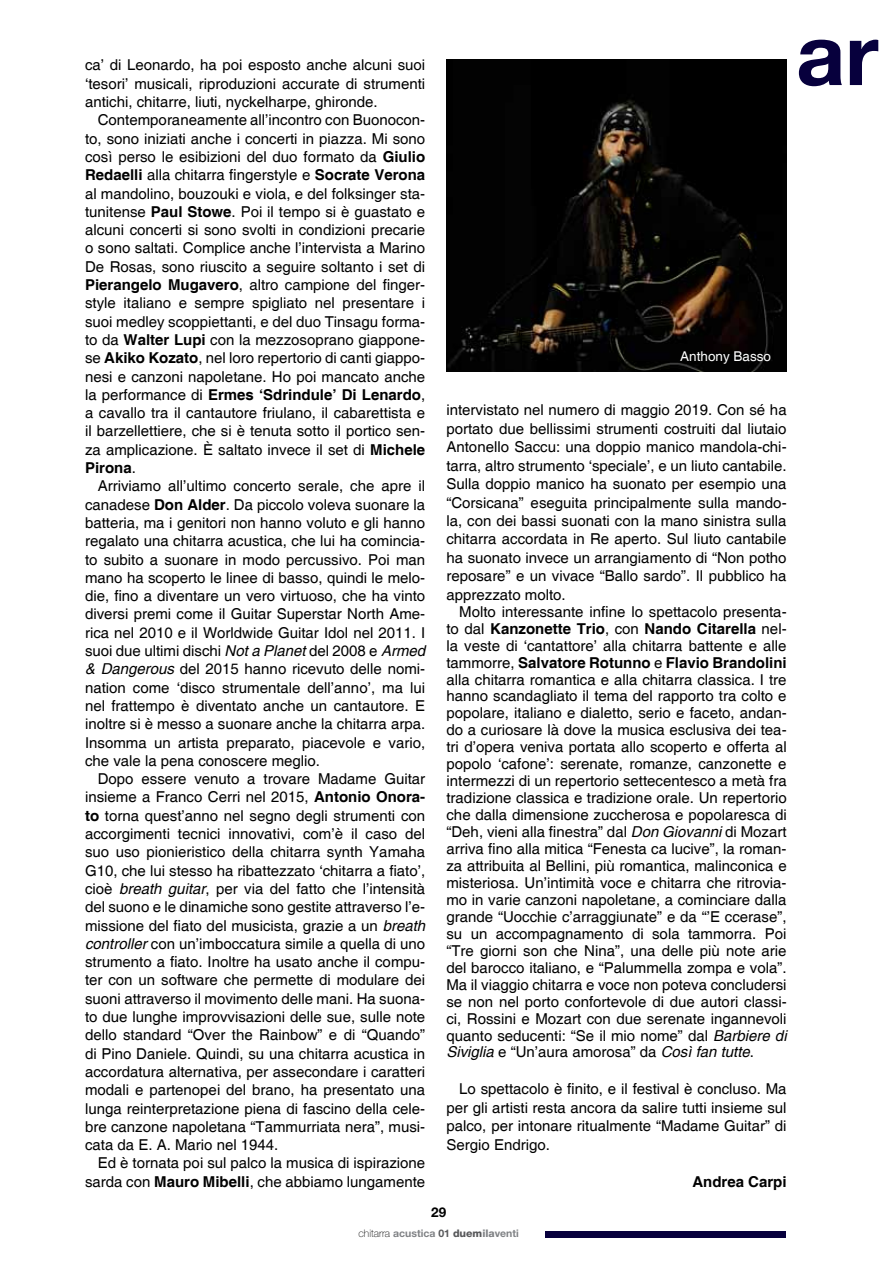
<style>
.page{position:relative;width:893px;height:1263px;background:#fff}
.page>*{position:absolute;margin:0;border:0;box-sizing:border-box;transform-origin:0 0}
.t1{font:700 85.5px "Helvetica Neue";color:#07003d}
.t2{font:15px/18.3px "Helvetica";color:#000;text-align:justify}
.t3{font:700 15px "Helvetica";color:#000}
.t4{font:13.5px "Helvetica";color:#fff}
.t5{font:700 13.5px "Helvetica Neue";color:#000}
.t6{font:700 10.5px "Helvetica Neue";color:#808285}
.s1{font-weight:700}
.s2{font-style:italic}
.s3{font-weight:100;color:#000}
.s4{color:#58595b}
.s5{font-weight:800;color:#58595b}
.s6{font-weight:800}
</style>
<div class="page">
<div style="left:545px;top:1231px;width:241px;height:6px;background:#07003d"></div>
<img style="left:446px;top:60px;width:341px;height:312px">
<p class="t2" style="left:85px;top:56px;width:342px">ca’ di Leonardo, ha poi esposto anche alcuni suoi ‘tesori’ musicali, riproduzioni accurate di strumenti antichi, chitarre, liuti, nyckelharpe, ghironde.</p>
<p class="t2" style="left:85px;top:111px;width:342px;text-indent:13px">Contemporaneamente all’incontro con Buonocon&shy;to, sono iniziati anche i concerti in piazza. Mi sono così perso le esibizioni del duo formato da <span class="s1">Giulio Redaelli</span> alla chitarra fingerstyle e <span class="s1">Socrate Verona </span>al mandolino, bouzouki e viola, e del folksinger sta&shy;tunitense <span class="s1">Paul Stowe</span>. Poi il tempo si è guastato e alcuni concerti si sono svolti in condizioni precarie o sono saltati. Complice anche l’intervista a Marino De Rosas, sono riuscito a seguire soltanto i set di <span class="s1">Pierangelo Mugavero</span>, altro campione del finger&shy;style italiano e sempre spigliato nel presentare i suoi medley scoppiettanti, e del duo Tinsagu forma&shy;to da <span class="s1">Walter Lupi</span> con la mezzosoprano giappone&shy;se <span class="s1">Akiko Kozato</span>, nel loro repertorio di canti giappo&shy;nesi e canzoni napoletane. Ho poi mancato anche la performance di <span class="s1">Ermes ‘Sdrindule’ Di Lenardo</span>, a cavallo tra il cantautore friulano, il cabarettista e il barzellettiere, che si è tenuta sotto il portico sen&shy;za amplicazione. È saltato invece il set di <span class="s1">Michele Pirona</span>.</p>
<p class="t2" style="left:85px;top:477px;width:342px;text-indent:13px">Arriviamo all’ultimo concerto serale, che apre il canadese <span class="s1">Don Alder</span>. Da piccolo voleva suonare la batteria, ma i genitori non hanno voluto e gli hanno regalato una chitarra acustica, che lui ha comincia&shy;to subito a suonare in modo percussivo. Poi man mano ha scoperto le linee di basso, quindi le melo&shy;die, fino a diventare un vero virtuoso, che ha vinto diversi premi come il Guitar Superstar North Ame&shy;rica nel 2010 e il Worldwide Guitar Idol nel 2011. I suoi due ultimi dischi <span class="s2">Not a Planet</span> del 2008 e <span class="s2">Armed &amp; Dangerous</span> del 2015 hanno ricevuto delle nomi&shy;nation come ‘disco strumentale dell’anno’, ma lui nel frattempo è diventato anche un cantautore. E inoltre si è messo a suonare anche la chitarra arpa.<br>Insomma un artista preparato, piacevole e vario, che vale la pena conoscere meglio.</p>
<p class="t2" style="left:85px;top:770px;width:342px;text-indent:13px">Dopo essere venuto a trovare Madame Guitar insieme a Franco Cerri nel 2015, <span class="s1">Antonio Onora&shy;to</span> torna quest’anno nel segno degli strumenti con accorgimenti tecnici innovativi, com’è il caso del suo uso pionieristico della chitarra synth Yamaha G10, che lui stesso ha ribattezzato ‘chitarra a fiato’, cioè <span class="s2">breath guitar</span>, per via del fatto che l’intensità del suono e le dinamiche sono gestite attraverso l’e&shy;missione del fiato del musicista, grazie a un <span class="s2">breath controller</span> con un’imboccatura simile a quella di uno strumento a fiato. Inoltre ha usato anche il compu&shy;ter con un software che permette di modulare dei suoni attraverso il movimento delle mani. Ha suona&shy;to due lunghe improvvisazioni delle sue, sulle note dello standard “Over the Rainbow” e di “Quando” di Pino Daniele. Quindi, su una chitarra acustica in accordatura alternativa, per assecondare i caratteri modali e partenopei del brano, ha presentato una lunga reinterpretazione piena di fascino della cele&shy;bre canzone napoletana “Tammurriata nera”, musi&shy;cata da E. A. Mario nel 1944.</p>
<p class="t2" style="left:85px;top:1154px;width:342px;text-align:right">Ed è tornata poi sul palco la musica di ispirazione sarda con <span class="s1">Mauro Mibelli</span>, che abbiamo lungamente</p>
<p class="t4" style="left:680px;top:348px;width:92px">Anthony Basso</p>
<p class="t2" style="left:446px;top:401px;width:342px">intervistato nel numero di maggio 2019. Con sé ha portato due bellissimi strumenti costruiti dal liutaio Antonello Saccu: una doppio manico mandola-chi&shy;tarra, altro strumento ‘speciale’, e un liuto cantabile.<br>Sulla doppio manico ha suonato per esempio una “Corsicana” eseguita principalmente sulla mando&shy;la, con dei bassi suonati con la mano sinistra sulla chitarra accordata in Re aperto. Sul liuto cantabile ha suonato invece un arrangiamento di “Non potho reposare” e un vivace “Ballo sardo”. Il pubblico ha apprezzato molto.</p>
<p class="t2" style="left:446px;top:603px;width:342px;line-height:17px;text-indent:13px">Molto interessante infine lo spettacolo presenta&shy;to dal <span class="s1">Kanzonette Trio</span>, con <span class="s1">Nando Citarella</span> nel&shy;la veste di ‘cantattore’ alla chitarra battente e alle tammorre, <span class="s1">Salvatore Rotunno</span> e <span class="s1">Flavio Brandolini </span>alla chitarra romantica e alla chitarra classica. I tre hanno scandagliato il tema del rapporto tra colto e popolare, italiano e dialetto, serio e faceto, andan&shy;do a curiosare là dove la musica esclusiva dei tea&shy;tri d’opera veniva portata allo scoperto e offerta al popolo ‘cafone’: serenate, romanze, canzonette e intermezzi di un repertorio settecentesco a metà fra tradizione classica e tradizione orale. Un repertorio che dalla dimensione zuccherosa e popolaresca di “Deh, vieni alla finestra” dal <span class="s2">Don Giovanni</span> di Mozart arriva fino alla mitica “Fenesta ca lucive”, la roman&shy;za attribuita al Bellini, più romantica, malinconica e misteriosa. Un’intimità voce e chitarra che ritrovia&shy;mo in varie canzoni napoletane, a cominciare dalla grande “Uocchie c’arraggiunate” e da “’E ccerase”, su un accompagnamento di sola tammorra. Poi “Tre giorni son che Nina”, una delle più note arie del barocco italiano, e “Palummella zompa e vola”.<br>Ma il viaggio chitarra e voce non poteva concludersi se non nel porto confortevole di due autori classi&shy;ci, Rossini e Mozart con due serenate ingannevoli quanto seducenti: “Se il mio nome” dal <span class="s2">Barbiere di Siviglia</span> e “Un’aura amorosa” da <span class="s2">Così fan tutte</span>.</p>
<p class="t2" style="left:446px;top:1080px;width:342px;text-indent:13px">Lo spettacolo è finito, e il festival è concluso. Ma per gli artisti resta ancora da salire tutti insieme sul palco, per intonare ritualmente “Madame Guitar” di Sergio Endrigo.</p>
<p class="t3" style="left:692px;top:1173px;width:96px">Andrea Carpi</p>
<p class="t5" style="left:431px;top:1204px;width:17px">29</p>
<p class="t6" style="left:358px;top:1227px;width:162px"><span class="s3">chitarra</span> acustica <span class="s4">01</span> <span class="s5">duem</span><span class="s6">ila</span>venti</p>
<h1 class="t1" style="left:796px;top:2px;width:84px">ar</h1>
</div>
